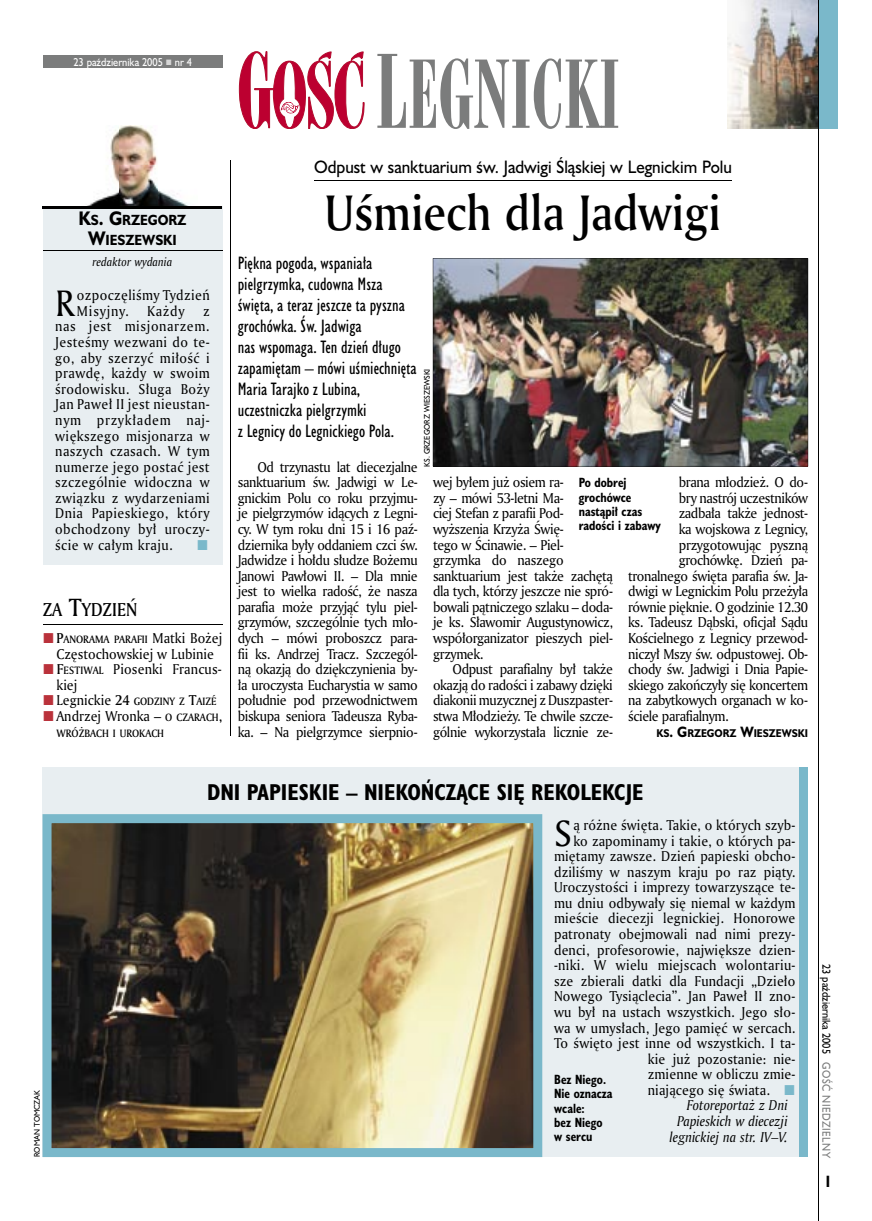
<style>
.page{position:relative;width:872px;height:1221px;background:#fff}
.page>*{position:absolute;margin:0;border:0;box-sizing:border-box;transform-origin:0 0}
.t1{font:90px "Modern 735 PL";color:#7b7c7c;scale:.9 1}
.t2{font:48px "Amerigo Md PL";color:#000;scale:.9 1}
.t3{font:35.55px "Amerigo PL";color:#000;scale:.94 1}
.t4{font:700 21px "Humanst 521 Cn PL";color:#000}
.t5{font:18px "Amerigo Md PL";color:#000;scale:.9 1}
.t6{font:16.5px/21px "Humanst 521 Cn PL";color:#000}
.t7{font:16.5px "Humanst 521 PL";color:#000;scale:.94 1}
.t8{font:700 15px "Humanst 521 Cn PL";color:#000;scale:.94 1}
.t9{font:13.8px/15.6px "Amerigo PL";letter-spacing:-.02em;color:#000;text-align:justify;scale:.94 1}
.t10{font:13.8px "Amerigo PL";letter-spacing:.01em;color:#000;scale:.94 1}
.t11{font:13.8px/15.6px "Amerigo PL";color:#000;scale:.94 1}
.t12{font:italic 13.8px/15.6px "Amerigo PL";color:#000;text-align:right;scale:.94 1}
.t13{font:13.8px "Amerigo PL";letter-spacing:.015em;color:#000;scale:.94 1}
.t14{font:13.8px "Amerigo PL";letter-spacing:.02em;color:#000;scale:.94 1}
.t15{font:13.8px/15.6px "Amerigo PL";letter-spacing:.03em;color:#000;scale:.94 1}
.t16{font:700 13.5px/19.5px "Humanst 521 PL";color:#000;text-align:center;scale:.9 1}
.t17{font:700 12.3px/14.4px "Humanst 521 Cn PL";color:#000;scale:.94 1}
.t18{font:italic 11.7px "Amerigo PL";color:#000;scale:.94 1}
.t19{font:10.5px "Humanst 521 PL";color:#fff;scale:.9 1}
.t20{font:10.5px "Humanst 521 PL";color:#000;scale:.9 1}
.t21{font:10.5px "Humanst 521 PL";letter-spacing:.05em;color:#7b7c7c;scale:.9 1}
.t22{font:10.35px "Amerigo Md PL";color:#000;scale:.94 1}
.t23{font:700 10.35px "Humanst 521 PL";color:#000;scale:.9 1}
.t24{font:7.5px "Humanst 521 PL";color:#000;scale:.94 1}
.s1{font-size:18px}
.s2{font-size:24px}
.s3{font-size:13.8px}
.s4{font-family:"Amerigo PL";font-size:13.8px}
.s5{font-family:"Amerigo Md PL"}
.s6{font-family:"Amerigo Md PL";font-size:10.35px}
.s7{font-size:97.5px}
</style>
<div class="page">
<img style="left:728px;top:0;width:90px;height:129px">
<div style="left:43px;top:207px;width:179px;height:358px;background:#e8eef1"></div>
<svg style="left:239px;top:51px;width:125px;height:78px"></svg>
<div style="left:43px;top:55px;width:179px;height:13px;background:#7b7c7c"></div>
<hr style="left:230px;top:160px;width:1px;height:575px;background:#000">
<div style="left:818px;top:0;width:19px;height:129px;background:#7ab8ca"></div>
<hr style="left:818px;top:0;width:1px;height:1220px;background:#000">
<div style="left:43px;top:767px;width:765px;height:389px;background:#e8eef1"></div>
<svg style="left:43px;top:814px;width:499px;height:342px;background:#766f56"></svg>
<div style="left:799px;top:767px;width:9px;height:389px;background:#7ab8ca"></div>
<img style="left:87px;top:125px;width:102px;height:81px">
<hr style="left:43px;top:206px;width:179px;height:1px;background:#000">
<hr style="left:43px;top:208px;width:179px;height:1px;background:#000">
<hr style="left:43px;top:250px;width:179px;height:1px;background:#000">
<hr style="left:314px;top:180px;width:418px;height:1px;background:#000">
<img style="left:433px;top:258px;width:375px;height:208px">
<hr style="left:43px;top:624px;width:179px;height:1px;background:#000">
<p class="t19" style="left:73px;top:55px;width:133px">23 października 2005 nr 4</p>
<p class="t16" style="left:79px;top:210px;width:121px"><span class="s1">K</span>S<span class="s1">. G</span>RZEGORZ<br><span class="s1">W</span>IESZEWSKI</p>
<p class="t18" style="left:93px;top:254px;width:86px">redaktor wydania</p>
<h3 class="t3" style="left:55px;top:279px;width:23px">R</h3>
<p class="t15" style="left:77px;top:287px;width:143px">ozpoczęliśmy Tydzień<br>Misyjny.</p>
<p class="t9" style="left:147px;top:303px;width:41px">Każdy</p>
<p class="t9" style="left:55px;top:303px;width:166px;text-indent:148px">z nas jest misjonarzem.<br>Jesteśmy wezwani do te&shy;go, aby szerzyć miłość i prawdę, każdy w swoim środowisku. Sługa Boży Jan Paweł II jest nieustan&shy;nym przykładem naj&shy;większego misjonarza w naszych czasach. W tym numerze jego postać jest szczególnie widoczna w związku z wydarzeniami Dnia Papieskiego, który obchodzony był uroczy&shy;ście w całym kraju.</p>
<h3 class="t5" style="left:43px;top:597px;width:107px">ZA <span class="s2">T</span>YDZIEŃ</h3>
<p class="t22" style="left:56px;top:632px;width:178px"><span class="s3">P</span>ANORAMA PARAFII <span class="s4">Matki Bożej</span></p>
<p class="t11" style="left:56px;top:645px;width:177px">Częstochowskiej w Lubinie<br><span class="s5">F</span><span class="s6">ESTIWAL</span> Piosenki Francus&shy;kiej</p>
<p class="t22" style="left:56px;top:694px;width:172px"><span class="s4">Legnickie</span> <span class="s3">24</span> GODZINY Z <span class="s3">T</span>AIZÉ</p>
<p class="t11" style="left:56px;top:707px;width:178px">Andrzej Wronka – <span class="s6">O CZARACH</span><span class="s5">,</span></p>
<p class="t22" style="left:56px;top:725px;width:116px">WRÓŻBACH I UROKACH</p>
<h1 class="t1" style="left:375px;top:39px;width:274px"><span class="s7">L</span>EGNICKI</h1>
<p class="t7" style="left:314px;top:156px;width:446px">Odpust w sanktuarium św. Jadwigi Śląskiej w Legnickim Polu</p>
<h2 class="t2" style="left:325px;top:180px;width:442px">Uśmiech dla Jadwigi</h2>
<p class="t6" style="left:238px;top:252px;width:180px">Piękna pogoda, wspaniała pielgrzymka, cudowna Msza święta, a teraz jeszcze ta pyszna grochówka. Św. Jadwiga<br>nas wspomaga. Ten dzień długo zapamiętam – mówi uśmiechnięta<br>Maria Tarajko z Lubina, uczestniczka pielgrzymki<br>z Legnicy do Legnickiego Pola.</p>
<p class="t9" style="left:238px;top:458px;width:193px;text-indent:20px">Od trzynastu lat diecezjalne sanktuarium św. Jadwigi w Le&shy;gnickim Polu co roku przyjmu&shy;je pielgrzymów idących z Legni&shy;cy. W tym roku dni 15 i 16 paź&shy;dziernika były oddaniem czci św.<br>Jadwidze i hołdu słudze Bożemu Janowi Pawłowi II. – Dla mnie jest to wielka radość, że nasza parafia może przyjąć tylu piel&shy;grzymów, szczególnie tych mło&shy;dych – mówi proboszcz para&shy;fii ks. Andrzej Tracz. Szczegól&shy;ną okazją do dziękczynienia by&shy;ła uroczysta Eucharystia w samo południe pod przewodnictwem biskupa seniora Tadeusza Ryba&shy;ka. – Na pielgrzymce sierpnio-</p>
<p class="t24" style="left:422px;top:466px;width:106px;rotate:-90deg">KS. GRZEGORZ WIESZEWSKI</p>
<p class="t9" style="left:679px;top:474px;width:139px">brana młodzież. O do-</p>
<p class="t9" style="left:679px;top:489px;width:139px">bry nastrój uczestników</p>
<p class="t9" style="left:679px;top:505px;width:139px">zadbała także jednost-</p>
<p class="t9" style="left:679px;top:521px;width:139px">ka wojskowa z Legnicy,</p>
<p class="t9" style="left:679px;top:536px;width:139px">przygotowując pyszną</p>
<p class="t9" style="left:679px;top:552px;width:139px">grochówkę. Dzień pa-</p>
<p class="t9" style="left:628px;top:567px;width:193px">tronalnego święta parafia św. Ja-</p>
<p class="t9" style="left:628px;top:583px;width:193px">dwigi w Legnickim Polu przeżyła</p>
<p class="t9" style="left:628px;top:598px;width:193px">równie pięknie. O godzinie 12.30</p>
<p class="t9" style="left:628px;top:614px;width:193px">ks. Tadeusz Dąbski, oficjał Sądu</p>
<p class="t9" style="left:628px;top:630px;width:193px">Kościelnego z Legnicy przewod-</p>
<p class="t9" style="left:628px;top:645px;width:193px">niczył Mszy św. odpustowej. Ob-</p>
<p class="t9" style="left:628px;top:661px;width:193px">chody św. Jadwigi i Dnia Papie-</p>
<p class="t9" style="left:628px;top:676px;width:193px">skiego zakończyły się koncertem</p>
<p class="t9" style="left:628px;top:692px;width:193px">na zabytkowych organach w ko-</p>
<p class="t9" style="left:628px;top:707px;width:108px">ściele parafialnym.</p>
<p class="t23" style="left:656px;top:725px;width:170px">KS<span class="s3">. G</span>RZEGORZ <span class="s3">W</span>IESZEWSKI</p>
<p class="t9" style="left:433px;top:474px;width:193px;text-align:left">wej byłem już osiem ra-<br>zy – mówi 53-letni Ma-<br>ciej Stefan z parafii Pod&shy;wyższenia Krzyża Świę-<br>tego w Ścinawie. – Piel&shy;grzymka do naszego sanktuarium jest także zachętą dla tych, którzy jeszcze nie spró&shy;bowali pątniczego szlaku – doda&shy;je ks. Sławomir Augustynowicz, współorganizator pieszych piel&shy;grzymek.</p>
<p class="t9" style="left:433px;top:661px;width:193px;text-indent:20px">Odpust parafialny był także okazją do radości i zabawy dzięki diakonii muzycznej z Duszpaster&shy;stwa Młodzieży. Te chwile szcze&shy;gólnie wykorzystała licznie ze-</p>
<p class="t17" style="left:578px;top:475px;width:89px">Po dobrej grochówce nastąpił czas radości i zabawy</p>
<p class="t24" style="left:32px;top:1156px;width:73px;rotate:-90deg">ROMAN TOMCZAK</p>
<h3 class="t4" style="left:207px;top:777px;width:438px">DNI PAPIESKIE – NIEKOŃCZĄCE SIĘ REKOLEKCJE</h3>
<h3 class="t3" style="left:554px;top:809px;width:20px">S</h3>
<p class="t10" style="left:573px;top:815px;width:238px">ą różne święta. Takie, o których szyb-</p>
<p class="t10" style="left:573px;top:831px;width:238px">ko zapominamy i takie, o których pa-</p>
<p class="t10" style="left:554px;top:847px;width:258px">miętamy zawsze. Dzień papieski obcho-</p>
<p class="t10" style="left:554px;top:862px;width:258px">dziliśmy w naszym kraju po raz piąty.</p>
<p class="t10" style="left:554px;top:878px;width:258px">Uroczystości i imprezy towarzyszące te-</p>
<p class="t10" style="left:554px;top:893px;width:258px">mu dniu odbywały się niemal w każdym</p>
<p class="t13" style="left:554px;top:909px;width:258px">mieście diecezji legnickiej. Honorowe</p>
<p class="t10" style="left:554px;top:924px;width:258px">patronaty obejmowali nad nimi prezy-</p>
<p class="t10" style="left:554px;top:940px;width:258px">denci, profesorowie, największe dzien-</p>
<p class="t14" style="left:554px;top:955px;width:258px">-niki. W wielu miejscach wolontariu-</p>
<p class="t10" style="left:554px;top:971px;width:258px">sze zbierali datki dla Fundacji „Dzieło</p>
<p class="t10" style="left:554px;top:987px;width:258px">Nowego Tysiąclecia”. Jan Paweł II zno-</p>
<p class="t10" style="left:554px;top:1002px;width:258px">wu był na ustach wszystkich. Jego sło-</p>
<p class="t10" style="left:554px;top:1018px;width:258px">wa w umysłach, Jego pamięć w sercach.</p>
<p class="t10" style="left:554px;top:1033px;width:258px">To święto jest inne od wszystkich. I ta-</p>
<p class="t10" style="left:648px;top:1049px;width:158px">kie już pozostanie: nie-</p>
<p class="t10" style="left:648px;top:1064px;width:158px">zmienne w obliczu zmie-</p>
<p class="t10" style="left:648px;top:1080px;width:131px">niającego się świata.</p>
<p class="t17" style="left:554px;top:1071px;width:64px">Bez Niego.<br>Nie oznacza wcale:<br>bez Niego w sercu</p>
<p class="t12" style="left:669px;top:1097px;width:127px">Fotoreportaż z Dni<br>Papieskich w diecezji legnickiej na str. IV–V.</p>
<p class="t20" style="left:833px;top:964px;width:101px;rotate:90deg">23 października 2005</p>
<p class="t21" style="left:833px;top:1062px;width:108px;rotate:90deg">GOŚĆ NIEDZIELNY</p>
<p class="t8" style="left:825px;top:1171px;width:6px">I</p>
</div>
